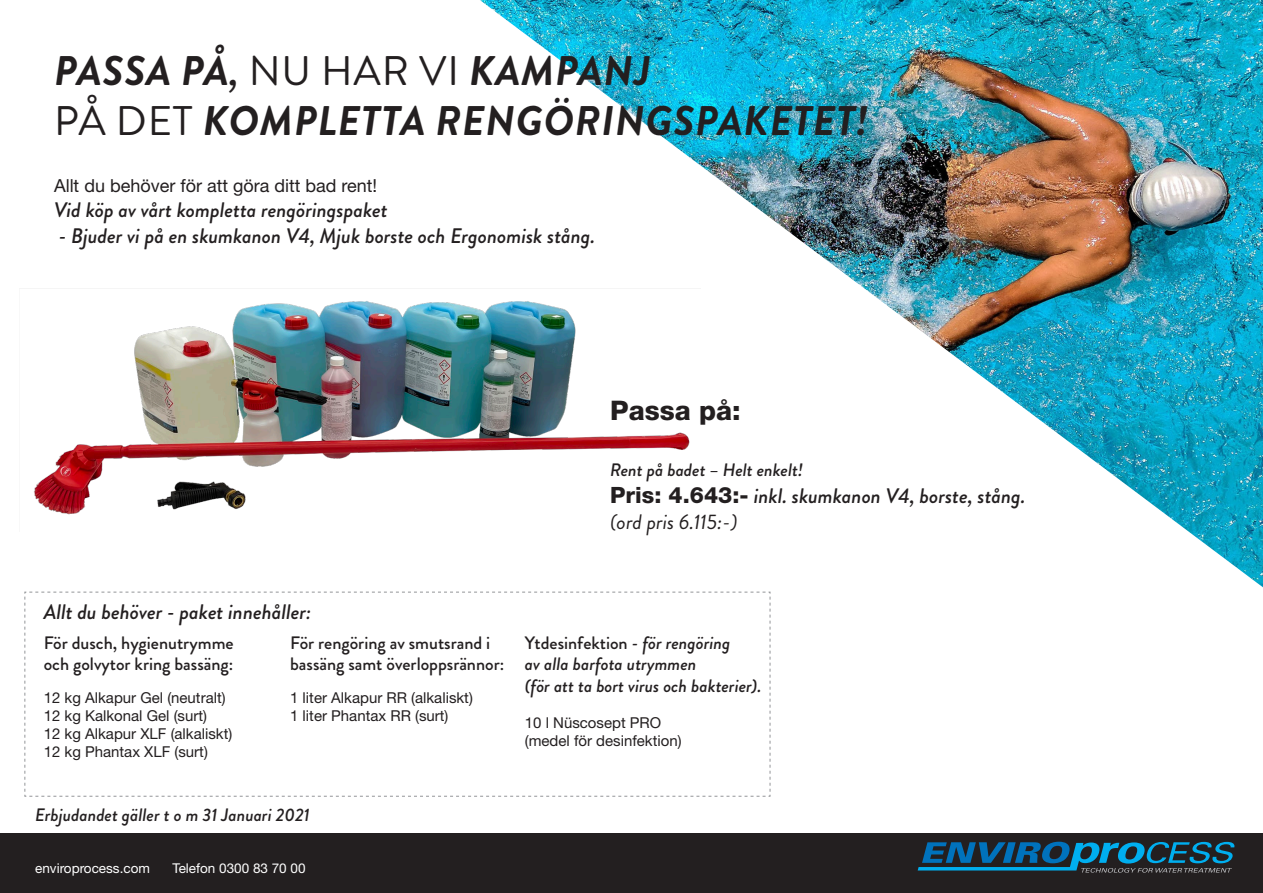
<style>
.page{position:relative;width:1263px;height:893px;background:#fff}
.page>*{position:absolute;margin:0;border:0;box-sizing:border-box;transform-origin:0 0}
.t1{font:italic 700 41.4px "Brandon Grotesque";letter-spacing:.02em;color:#231f20}
.t2{font:800 27px "Helvetica Neue LT Std";color:#231f20}
.t3{font:italic 500 21px "Brandon Grotesque";color:#231f20}
.t4{font:italic 21px "Brandon Grotesque";color:#231f20}
.t5{font:500 18px/21.6px "Brandon Grotesque";color:#231f20}
.t6{font:italic 500 18px "Brandon Grotesque";color:#231f20}
.t7{font:18px "Helvetica Neue LT Std";color:#231f20}
.t8{font:15px "Helvetica Neue LT Std";color:#231f20}
.t9{font:13.5px "Helvetica Neue LT Std";color:#fff}
.s1{font-weight:500}
.s2{font-weight:400;font-style:normal}
.s3{font-family:"Helvetica Neue LT Std";font-weight:800;font-style:normal;font-size:22.5px}
.s4{font-style:italic}
</style>
<div class="page">
<div style="left:0;top:833px;width:1263px;height:60px;background:#231f20"></div>
<img style="left:480px;top:0;width:783px;height:587px">
<div style="left:54px;top:141px;width:437px;height:5px;background:#fff"></div>
<svg style="left:918px;top:842px;width:316px;height:31px"></svg>
<img style="left:34px;top:288px;width:666px;height:243px">
<svg style="left:24px;top:591px;width:747px;height:206px"></svg>
<p class="t1" style="left:54px;top:41px;width:598px">PASSA PÅ<span class="s1">,</span> <span class="s2">NU HAR VI</span> KAMPANJ</p>
<p class="t1" style="left:54px;top:91px;width:816px"><span class="s2">PÅ DET</span> KOMPLETTA RENGÖRINGSPAKETET!</p>
<p class="t7" style="left:54px;top:175px;width:325px">Allt du behöver för att göra ditt bad rent!</p>
<p class="t3" style="left:54px;top:196px;width:335px">Vid köp av vårt kompletta rengöringspaket</p>
<p class="t3" style="left:59px;top:221px;width:538px">- Bjuder vi på en skumkanon V4, Mjuk borste och Ergonomisk stång.</p>
<p class="t3" style="left:44px;top:597px;width:269px">Allt du behöver - paket innehåller:</p>
<p class="t2" style="left:610px;top:394px;width:132px">Passa på:</p>
<p class="t6" style="left:610px;top:458px;width:195px">Rent på badet – Helt enkelt!</p>
<p class="t3" style="left:610px;top:482px;width:417px"><span class="s3">Pris: 4.643:-</span> inkl. skumkanon V4, borste, stång.</p>
<p class="t4" style="left:610px;top:507px;width:129px">(ord pris 6.115:-)</p>
<p class="t5" style="left:44px;top:632px;width:192px">För dusch, hygienutrymme och golvytor kring bassäng:</p>
<p class="t8" style="left:44px;top:688px;width:183px">12 kg Alkapur Gel (neutralt)</p>
<p class="t8" style="left:44px;top:706px;width:165px">12 kg Kalkonal Gel (surt)</p>
<p class="t8" style="left:44px;top:724px;width:190px">12 kg Alkapur XLF (alkaliskt)</p>
<p class="t8" style="left:44px;top:742px;width:166px">12 kg Phantax XLF (surt)</p>
<p class="t5" style="left:290px;top:632px;width:216px">För rengöring av smutsrand i bassäng samt överloppsrännor:</p>
<p class="t8" style="left:290px;top:688px;width:184px">1 liter Alkapur RR (alkaliskt)</p>
<p class="t8" style="left:290px;top:706px;width:160px">1 liter Phantax RR (surt)</p>
<p class="t6" style="left:35px;top:803px;width:276px">Erbjudandet gäller t o m 31 Januari 2021</p>
<p class="t9" style="left:35px;top:860px;width:116px">enviroprocess.com</p>
<p class="t9" style="left:172px;top:860px;width:135px">Telefon 0300 83 70 00</p>
<p class="t5" style="left:525px;top:632px;width:207px">Ytdesinfektion <span class="s4">- för rengöring</span></p>
<p class="t6" style="left:525px;top:652px;width:173px">av alla barfota utrymmen</p>
<p class="t6" style="left:525px;top:673px;width:238px">(för att ta bort virus och bakterier).</p>
<p class="t8" style="left:525px;top:714px;width:138px">10 l Nüscosept PRO</p>
<p class="t8" style="left:525px;top:732px;width:158px">(medel för desinfektion)</p>
</div>
